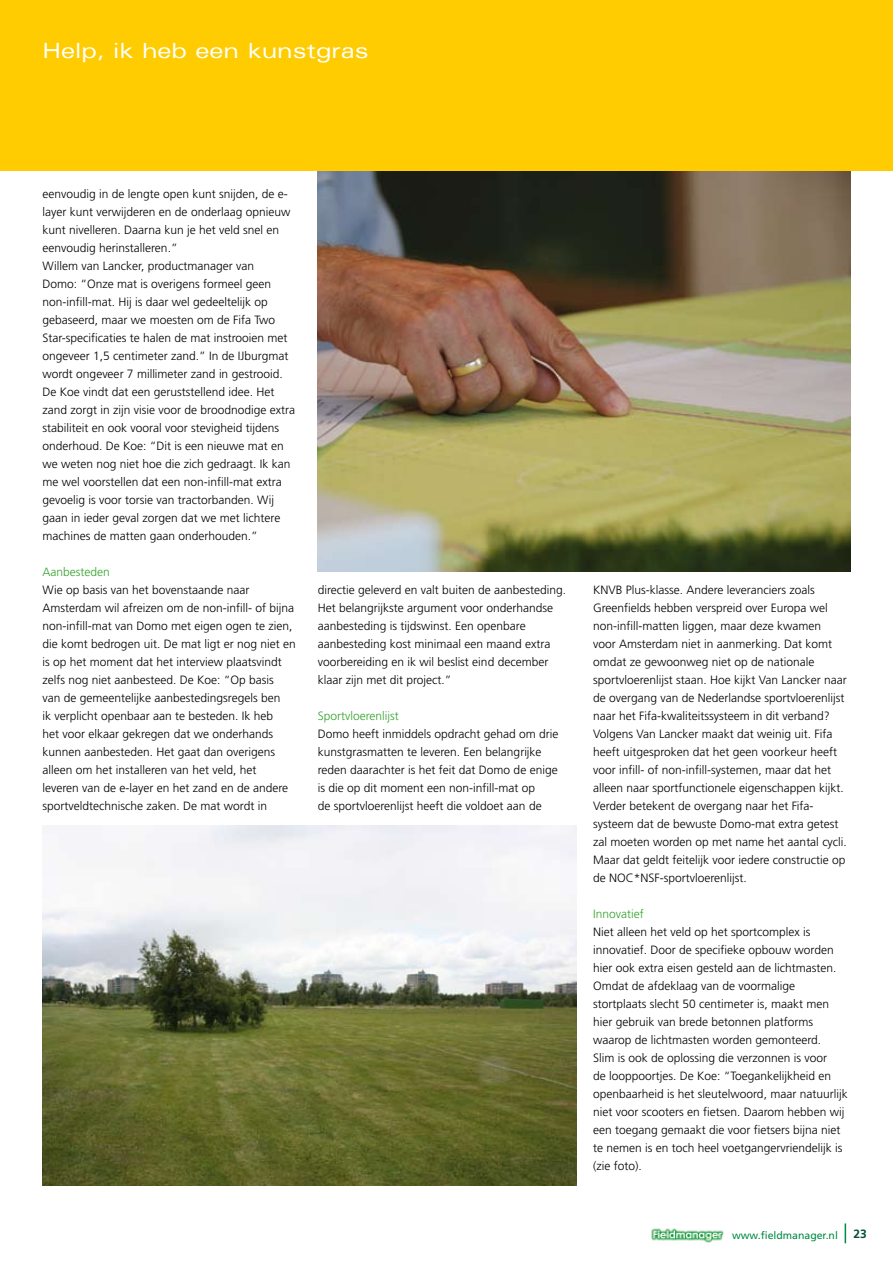
<style>
.page{position:relative;width:893px;height:1263px;background:#fff}
.page>*{position:absolute;margin:0;border:0;box-sizing:border-box;transform-origin:0 0}
.t1{font:expanded 21px "Univers";color:#fff}
.t2{font:300 12px/18px "Frutiger";color:#000}
.t3{font:300 12px "Frutiger";color:#35a32c}
.t4{font:700 12px "Frutiger";color:#00513c}
.t5{font:10.5px "Frutiger";color:#008b45}
</style>
<div class="page">
<svg style="left:845px;top:1223px;width:1px;height:20px"></svg>
<img style="left:651px;top:1228px;width:73px;height:15px">
<img style="left:43px;top:825px;width:533px;height:361px">
<img style="left:317px;top:170px;width:533px;height:402px">
<div style="left:0;top:0;width:893px;height:170px;background:#fecc00"></div>
<h1 class="t1" style="left:43px;top:38px;width:328px">Help, ik heb een kunstgras</h1>
<p class="t2" style="left:43px;top:185px;width:254px">eenvoudig in de lengte open kunt snijden, de e&shy;layer kunt verwijderen en de onderlaag opnieuw kunt nivelleren. Daarna kun je het veld snel en eenvoudig herinstalleren.”<br>Willem van Lancker, productmanager van<br>Domo: “Onze mat is overigens formeel geen non-infill-mat. Hij is daar wel gedeeltelijk op gebaseerd, maar we moesten om de Fifa Two Star-specificaties te halen de mat instrooien met ongeveer 1,5 centimeter zand.” In de IJburgmat wordt ongeveer 7 millimeter zand in gestrooid.<br>De Koe vindt dat een geruststellend idee. Het zand zorgt in zijn visie voor de broodnodige extra stabiliteit en ook vooral voor stevigheid tijdens onderhoud. De Koe: “Dit is een nieuwe mat en we weten nog niet hoe die zich gedraagt. Ik kan me wel voorstellen dat een non-infill-mat extra gevoelig is voor torsie van tractorbanden. Wij gaan in ieder geval zorgen dat we met lichtere machines de matten gaan onderhouden.”</p>
<p class="t3" style="left:43px;top:565px;width:69px">Aanbesteden</p>
<p class="t2" style="left:43px;top:581px;width:255px">Wie op basis van het bovenstaande naar Amsterdam wil afreizen om de non-infill- of bijna non-infill-mat van Domo met eigen ogen te zien, die komt bedrogen uit. De mat ligt er nog niet en is op het moment dat het interview plaatsvindt zelfs nog niet aanbesteed. De Koe: “Op basis<br>van de gemeentelijke aanbestedingsregels ben<br>ik verplicht openbaar aan te besteden. Ik heb<br>het voor elkaar gekregen dat we onderhands kunnen aanbesteden. Het gaat dan overigens alleen om het installeren van het veld, het leveren van de e-layer en het zand en de andere sportveldtechnische zaken. De mat wordt in</p>
<p class="t2" style="left:318px;top:581px;width:250px">directie geleverd en valt buiten de aanbesteding.<br>Het belangrijkste argument voor onderhandse aanbesteding is tijdswinst. Een openbare aanbesteding kost minimaal een maand extra voorbereiding en ik wil beslist eind december klaar zijn met dit project.”</p>
<p class="t3" style="left:318px;top:709px;width:83px">Sportvloerenlijst</p>
<p class="t2" style="left:318px;top:725px;width:242px">Domo heeft inmiddels opdracht gehad om drie kunstgrasmatten te leveren. Een belangrijke reden daarachter is het feit dat Domo de enige is die op dit moment een non-infill-mat op<br>de sportvloerenlijst heeft die voldoet aan de</p>
<p class="t2" style="left:593px;top:581px;width:255px">KNVB Plus-klasse. Andere leveranciers zoals Greenfields hebben verspreid over Europa wel non-infill-matten liggen, maar deze kwamen<br>voor Amsterdam niet in aanmerking. Dat komt omdat ze gewoonweg niet op de nationale sportvloerenlijst staan. Hoe kijkt Van Lancker naar de overgang van de Nederlandse sportvloerenlijst naar het Fifa-kwaliteitssysteem in dit verband?<br>Volgens Van Lancker maakt dat weinig uit. Fifa heeft uitgesproken dat het geen voorkeur heeft voor infill- of non-infill-systemen, maar dat het alleen naar sportfunctionele eigenschappen kijkt.<br>Verder betekent de overgang naar het Fifa&shy;systeem dat de bewuste Domo-mat extra getest zal moeten worden op met name het aantal cycli.<br>Maar dat geldt feitelijk voor iedere constructie op de NOC*NSF-sportvloerenlijst.</p>
<p class="t3" style="left:593px;top:907px;width:52px">Innovatief</p>
<p class="t2" style="left:593px;top:923px;width:256px">Niet alleen het veld op het sportcomplex is innovatief. Door de specifieke opbouw worden hier ook extra eisen gesteld aan de lichtmasten.<br>Omdat de afdeklaag van de voormalige stortplaats slecht 50 centimeter is, maakt men hier gebruik van brede betonnen platforms waarop de lichtmasten worden gemonteerd.<br>Slim is ook de oplossing die verzonnen is voor<br>de looppoortjes. De Koe: “Toegankelijkheid en openbaarheid is het sleutelwoord, maar natuurlijk niet voor scooters en fietsen. Daarom hebben wij een toegang gemaakt die voor fietsers bijna niet te nemen is en toch heel voetgangervriendelijk is (zie foto).</p>
<p class="t5" style="left:732px;top:1229px;width:107px">www.fieldmanager.nl</p>
<p class="t4" style="left:853px;top:1227px;width:15px">23</p>
</div>
